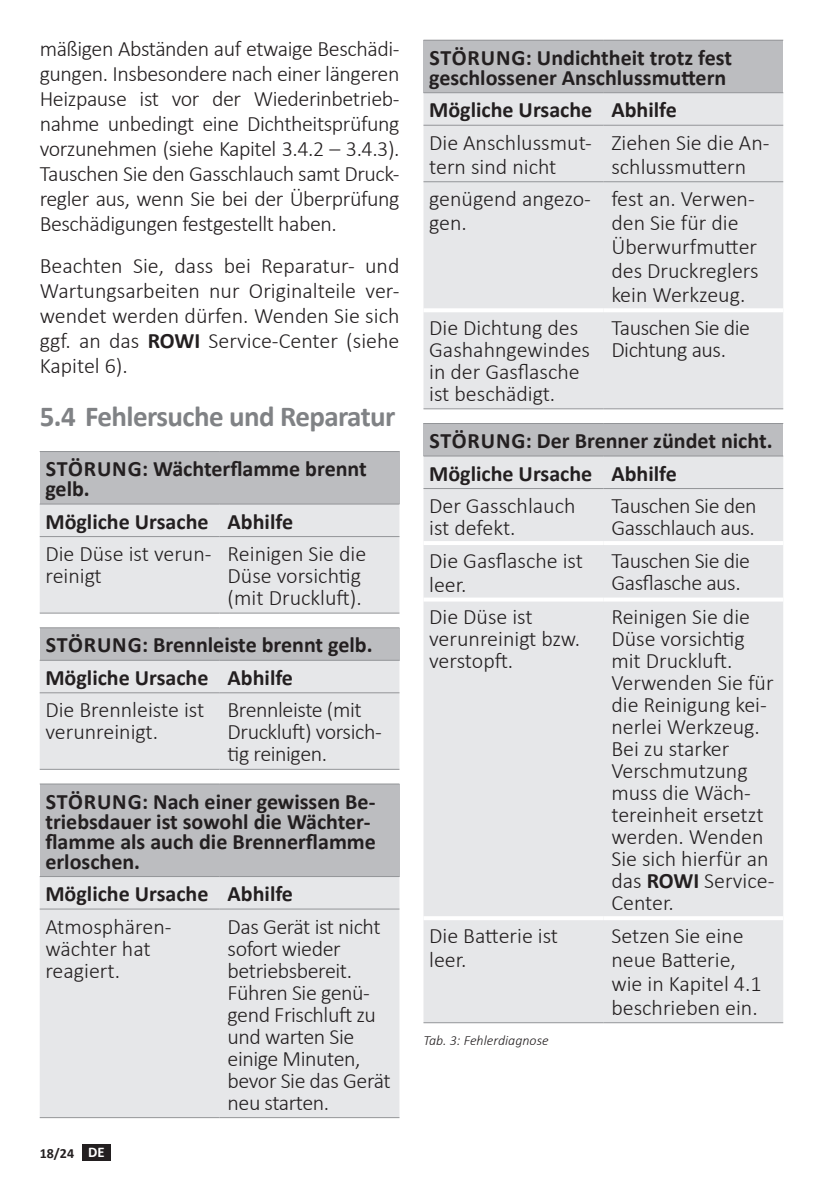
<style>
.page{position:relative;width:840px;height:1191px;background:#fff}
.page>*{position:absolute;margin:0;border:0;box-sizing:border-box;transform-origin:0 0}
.t1{font:700 29px "Calibri";letter-spacing:-.02em;color:#808285}
.t2{font:300 22px/22px "Calibri";color:#231f20}
.t3{font:700 22px/20px "Calibri";color:#231f20}
.t4{font:300 22px/22px "Calibri";letter-spacing:-.02em;color:#231f20}
.t5{font:italic 300 14px "Calibri";color:#231f20}
.t6{font:700 14px "Calibri";color:#231f20}
.s1{font-weight:700}
.s2{font-size:14.8px;color:#fff}
</style>
<div class="page">
<div style="left:82px;top:1144px;width:29px;height:16px;background:#231f20"></div>
<div style="left:40px;top:451px;width:359px;height:53px;background:#bcbdc0"></div>
<div style="left:40px;top:504px;width:359px;height:108px;background:#e6e7e9"></div>
<hr style="left:40px;top:451px;width:179px;height:1px;background:#939598">
<hr style="left:219px;top:451px;width:180px;height:1px;background:#939598">
<hr style="left:40px;top:503px;width:179px;height:1px;background:#939598">
<hr style="left:219px;top:503px;width:180px;height:1px;background:#939598">
<hr style="left:40px;top:536px;width:179px;height:1px;background:#939598">
<hr style="left:219px;top:536px;width:180px;height:1px;background:#939598">
<hr style="left:40px;top:612px;width:179px;height:1px;background:#939598">
<hr style="left:219px;top:612px;width:180px;height:1px;background:#939598">
<div style="left:40px;top:628px;width:359px;height:32px;background:#bcbdc0"></div>
<div style="left:40px;top:661px;width:359px;height:108px;background:#e6e7e9"></div>
<hr style="left:40px;top:627px;width:179px;height:1px;background:#939598">
<hr style="left:219px;top:627px;width:180px;height:1px;background:#939598">
<hr style="left:40px;top:660px;width:179px;height:1px;background:#939598">
<hr style="left:219px;top:660px;width:180px;height:1px;background:#939598">
<hr style="left:40px;top:692px;width:179px;height:1px;background:#939598">
<hr style="left:219px;top:692px;width:180px;height:1px;background:#939598">
<hr style="left:40px;top:769px;width:179px;height:1px;background:#939598">
<hr style="left:219px;top:769px;width:180px;height:1px;background:#939598">
<div style="left:40px;top:784px;width:359px;height:92px;background:#bcbdc0"></div>
<div style="left:40px;top:877px;width:359px;height:240px;background:#e6e7e9"></div>
<hr style="left:40px;top:1117px;width:179px;height:1px;background:#939598">
<hr style="left:219px;top:1117px;width:180px;height:1px;background:#939598">
<hr style="left:40px;top:783px;width:179px;height:1px;background:#939598">
<hr style="left:219px;top:783px;width:180px;height:1px;background:#939598">
<hr style="left:40px;top:876px;width:179px;height:1px;background:#939598">
<hr style="left:219px;top:876px;width:180px;height:1px;background:#939598">
<hr style="left:40px;top:908px;width:179px;height:1px;background:#939598">
<hr style="left:219px;top:908px;width:180px;height:1px;background:#939598">
<div style="left:423px;top:40px;width:359px;height:53px;background:#bcbdc0"></div>
<div style="left:423px;top:93px;width:359px;height:315px;background:#e6e7e9"></div>
<hr style="left:423px;top:308px;width:180px;height:4px;background:#fff">
<hr style="left:603px;top:308px;width:179px;height:4px;background:#fff">
<hr style="left:423px;top:40px;width:180px;height:1px;background:#939598">
<hr style="left:603px;top:40px;width:179px;height:1px;background:#939598">
<hr style="left:423px;top:92px;width:180px;height:1px;background:#939598">
<hr style="left:603px;top:92px;width:179px;height:1px;background:#939598">
<hr style="left:423px;top:125px;width:180px;height:1px;background:#939598">
<hr style="left:603px;top:125px;width:179px;height:1px;background:#939598">
<hr style="left:423px;top:181px;width:180px;height:1px;background:#939598">
<hr style="left:603px;top:181px;width:179px;height:1px;background:#939598">
<hr style="left:423px;top:408px;width:180px;height:1px;background:#939598">
<hr style="left:603px;top:408px;width:179px;height:1px;background:#939598">
<div style="left:423px;top:423px;width:359px;height:33px;background:#bcbdc0"></div>
<div style="left:423px;top:456px;width:359px;height:566px;background:#e6e7e9"></div>
<hr style="left:423px;top:541px;width:180px;height:4px;background:#fff">
<hr style="left:603px;top:541px;width:179px;height:4px;background:#fff">
<svg style="left:423px;top:597px;width:180px;height:4px"></svg>
<svg style="left:603px;top:597px;width:179px;height:4px"></svg>
<hr style="left:423px;top:916px;width:180px;height:4px;background:#fff">
<hr style="left:603px;top:916px;width:179px;height:4px;background:#fff">
<hr style="left:423px;top:423px;width:180px;height:1px;background:#939598">
<hr style="left:603px;top:423px;width:179px;height:1px;background:#939598">
<hr style="left:423px;top:455px;width:180px;height:1px;background:#939598">
<hr style="left:603px;top:455px;width:179px;height:1px;background:#939598">
<hr style="left:423px;top:488px;width:180px;height:1px;background:#939598">
<hr style="left:603px;top:488px;width:179px;height:1px;background:#939598">
<hr style="left:423px;top:1022px;width:180px;height:1px;background:#939598">
<hr style="left:603px;top:1022px;width:179px;height:1px;background:#939598">
<p class="t2" style="left:40px;top:36px;width:361px;line-height:25px;text-align:justify">mäßigen Abständen auf etwaige Beschädi&shy;gungen. Insbesondere nach einer längeren Heizpause ist vor der Wiederinbetrieb&shy;nahme unbedingt eine Dichtheitsprüfung vorzunehmen (siehe Kapitel 3.4.2 – 3.4.3).<br>Tauschen Sie den Gasschlauch samt Druck&shy;regler aus, wenn Sie bei der Überprüfung Beschädigungen festgestellt haben.</p>
<p class="t2" style="left:40px;top:253px;width:361px;line-height:25px;text-align:justify">Beachten Sie, dass bei Reparatur- und Wartungsarbeiten nur Originalteile ver&shy;wendet werden dürfen. Wenden Sie sich ggf. an das <span class="s1">ROWI</span> Service-Center (siehe Kapitel 6).</p>
<h1 class="t1" style="left:40px;top:396px;width:357px">5.4 Fehlersuche und Reparatur</h1>
<p class="t3" style="left:45px;top:458px;width:323px">STÖRUNG: Wächterflamme brennt gelb.</p>
<p class="t3" style="left:45px;top:511px;width:249px">Mögliche Ursache Abhilfe</p>
<p class="t2" style="left:45px;top:542px;width:167px">Die Düse ist verun&shy;reinigt</p>
<p class="t2" style="left:227px;top:542px;width:140px">Reinigen Sie die<br>Düse vorsichtig (mit Druckluft).</p>
<p class="t3" style="left:45px;top:628px;width:328px;line-height:32.4px">STÖRUNG: Brennleiste brennt gelb.<br>Mögliche Ursache Abhilfe</p>
<p class="t2" style="left:45px;top:699px;width:160px">Die Brennleiste ist verunreinigt.</p>
<p class="t4" style="left:227px;top:699px;width:156px">Brennleiste (mit<br>Druckluft) vorsich&shy;tig reinigen.</p>
<p class="t3" style="left:45px;top:791px;width:332px">STÖRUNG: Nach einer gewissen Be&shy;triebsdauer ist sowohl die Wächter&shy;flamme als auch die Brennerflamme erloschen.</p>
<p class="t3" style="left:45px;top:883px;width:249px">Mögliche Ursache Abhilfe</p>
<p class="t2" style="left:45px;top:915px;width:128px">Atmosphären&shy;wächter hat reagiert.</p>
<p class="t4" style="left:227px;top:915px;width:164px">Das Gerät ist nicht sofort wieder betriebsbereit.<br>Führen Sie genü&shy;gend Frischluft zu und warten Sie einige Minuten, bevor Sie das Gerät neu starten.</p>
<p class="t6" style="left:40px;top:1143px;width:66px">18/24 <span class="s2">DE</span></p>
<p class="t3" style="left:429px;top:47px;width:304px">STÖRUNG: Undichtheit trotz fest geschlossener Anschlussmuttern</p>
<p class="t3" style="left:429px;top:100px;width:249px">Mögliche Ursache Abhilfe</p>
<p class="t2" style="left:429px;top:130px;width:164px;line-height:24px">Die Anschlussmut&shy;tern sind nicht</p>
<p class="t2" style="left:611px;top:130px;width:159px;line-height:24px">Ziehen Sie die An&shy;schlussmuttern</p>
<p class="t2" style="left:429px;top:187px;width:163px;line-height:24px">genügend angezo&shy;gen.</p>
<p class="t2" style="left:611px;top:187px;width:149px;line-height:24px">fest an. Verwen&shy;den Sie für die<br>Überwurfmutter des Druckreglers kein Werkzeug.</p>
<p class="t2" style="left:429px;top:316px;width:162px">Die Dichtung des<br>Gashahngewindes in der Gasflasche ist beschädigt.</p>
<p class="t4" style="left:611px;top:316px;width:140px">Tauschen Sie die<br>Dichtung aus.</p>
<p class="t3" style="left:429px;top:424px;width:345px;line-height:32.4px">STÖRUNG: Der Brenner zündet nicht.<br>Mögliche Ursache Abhilfe</p>
<p class="t2" style="left:429px;top:494px;width:148px">Der Gasschlauch ist defekt.</p>
<p class="t4" style="left:611px;top:494px;width:147px">Tauschen Sie den<br>Gasschlauch aus.</p>
<p class="t2" style="left:429px;top:548px;width:155px;line-height:24px">Die Gasflasche ist leer.</p>
<p class="t4" style="left:611px;top:549px;width:140px">Tauschen Sie die<br>Gasflasche aus.</p>
<p class="t2" style="left:429px;top:605px;width:152px">Die Düse ist verunreinigt bzw. verstopft.</p>
<p class="t2" style="left:611px;top:605px;width:164px">Reinigen Sie die<br>Düse vorsichtig mit Druckluft.<br>Verwenden Sie für die Reinigung kei&shy;nerlei Werkzeug.<br>Bei zu starker<br>Verschmutzung muss die Wäch&shy;tereinheit ersetzt werden. Wenden<br>Sie sich hierfür an das <span class="s1">ROWI</span> Service-<br>Center.</p>
<p class="t2" style="left:429px;top:923px;width:130px;line-height:24px">Die Batterie ist leer.</p>
<p class="t2" style="left:611px;top:923px;width:152px;line-height:24px">Setzen Sie eine neue Batterie, wie in Kapitel 4.1 beschrieben ein.</p>
<p class="t5" style="left:423px;top:1031px;width:127px">Tab. 3: Fehlerdiagnose</p>
</div>
